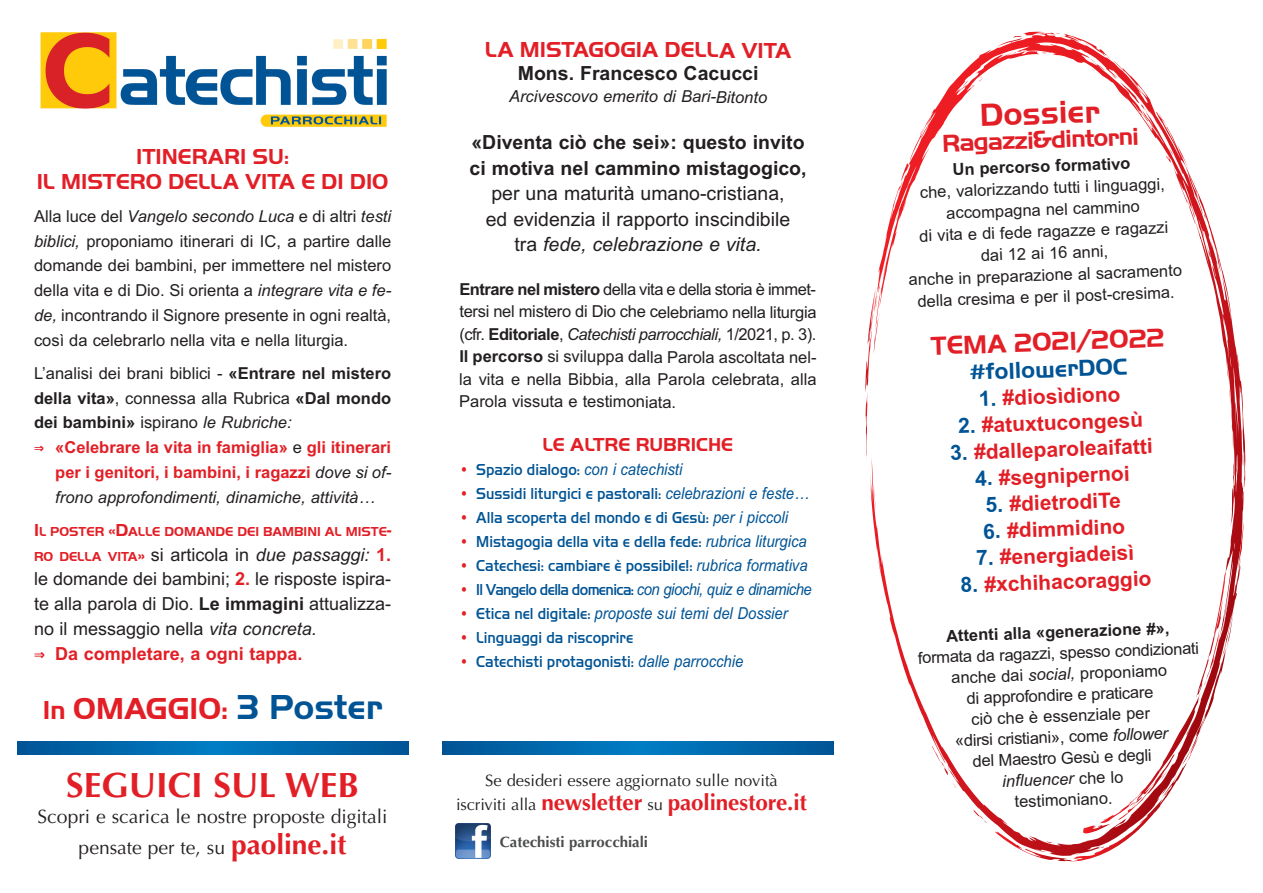
<style>
.page{position:relative;width:1263px;height:893px;background:#fff}
.page>*{position:absolute;margin:0;border:0;box-sizing:border-box;transform-origin:0 0}
.t1{font:700 35.1px "Optima";color:#e21f26}
.t2{font:700 33px "Handel Got D";color:#e21f26}
.t3{font:700 31.5px "Handel Got D";color:#e21f26}
.t4{font:700 27px "Handel Got D";color:#e21f26}
.t5{font:700 25.5px "Handel Got D";color:#e21f26}
.t6{font:700 24px "Handel Got D";color:#005495}
.t7{font:700 22.5px/24.8px "Handel Got D";color:#e21f26;text-align:center}
.t8{font:700 22.5px "Optima";letter-spacing:-.005em;color:#e21f26}
.t9{font:700 21px "Arial";color:#e21f26}
.t10{font:19.5px/25.5px "Arial";color:#231f20;text-align:center}
.t11{font:700 19.5px/25.5px "Arial";color:#231f20}
.t12{font:700 19.5px "Handel Got D";color:#e21f26}
.t13{font:19.35px/31px "Optima";color:#231f20;text-align:center}
.t14{font:18px/24.8px "Arial";color:#231f20}
.t15{font:16.5px/21px "Arial";color:#231f20;text-align:justify}
.t16{font:500 16.5px "Handel Got D";color:#005495;scale:.9 1}
.t17{font:700 16.5px "Arial";color:#e21f26}
.t18{font:700 16.5px "Arial";color:#231f20}
.t19{font:italic 16.5px "Arial";color:#231f20}
.t20{font:italic 16.5px "Arial";letter-spacing:-.035em;color:#005495;scale:.9 1}
.t21{font:italic 16.5px "Arial";color:#005495;scale:.9 1}
.t22{font:16.5px "Optima";color:#231f20}
.t23{font:700 15px "Optima";color:#4b4c4d}
.t24{font:700 13.5px "Handel Got D";color:#e21f26}
.s1{font-style:italic}
.s2{font-weight:700}
.s3{font-weight:400}
.s4{font-weight:400;font-style:italic}
.s5{font-family:"Menlo";font-style:italic}
.s6{font-weight:400;color:#231f20}
.s7{font-weight:400;font-style:italic;color:#231f20}
.s8{font-size:18px}
.s9{font-family:"Handel Got D";font-weight:700;font-size:13.5px;color:#e21f26}
.s10{font-family:"Handel Got D";font-weight:700;color:#e21f26}
.s11{font-weight:700;color:#e21f26}
.s12{font-family:"Menlo";font-weight:700;font-style:italic;color:#e21f26}
.s13{font-size:27px}
.s14{font-size:36px;color:#005495}
.s15{font-weight:700;font-size:28.05px;color:#e21f26}
.s16{color:#e21f26}
.s17{font-family:"Arial";font-weight:400;font-style:italic}
.s18{font-family:"Handel Got D";font-weight:500;font-style:normal;color:#e21f26}
.s19{font-family:"Handel Got D";font-weight:500;font-style:normal}
.s20{font-weight:400;font-size:16.5px;color:#231f20}
.s21{color:#005495}
</style>
<div class="page">
<img style="left:40px;top:32px;width:347px;height:95px">
<svg style="left:1238px;top:522px;width:6px;height:47px"></svg>
<svg style="left:962px;top:75px;width:9px;height:13px"></svg>
<svg style="left:1036px;top:42px;width:206px;height:473px"></svg>
<svg style="left:865px;top:286px;width:16px;height:171px"></svg>
<svg style="left:920px;top:129px;width:3px;height:6px"></svg>
<svg style="left:978px;top:76px;width:5px;height:6px"></svg>
<svg style="left:997px;top:34px;width:26px;height:20px"></svg>
<svg style="left:1084px;top:43px;width:5px;height:3px"></svg>
<svg style="left:1037px;top:51px;width:10px;height:2px"></svg>
<svg style="left:1111px;top:73px;width:38px;height:42px"></svg>
<svg style="left:1088px;top:59px;width:9px;height:13px"></svg>
<svg style="left:1203px;top:209px;width:4px;height:12px"></svg>
<svg style="left:1163px;top:130px;width:34px;height:58px"></svg>
<svg style="left:1215px;top:279px;width:10px;height:9px"></svg>
<svg style="left:1185px;top:195px;width:11px;height:29px"></svg>
<svg style="left:1238px;top:357px;width:2px;height:12px"></svg>
<svg style="left:1206px;top:244px;width:4px;height:13px"></svg>
<svg style="left:1242px;top:403px;width:1px;height:13px"></svg>
<svg style="left:1243px;top:468px;width:3px;height:14px"></svg>
<svg style="left:1229px;top:387px;width:2px;height:17px"></svg>
<svg style="left:910px;top:686px;width:40px;height:89px"></svg>
<svg style="left:971px;top:800px;width:16px;height:23px"></svg>
<svg style="left:995px;top:571px;width:231px;height:291px"></svg>
<svg style="left:874px;top:489px;width:2px;height:23px"></svg>
<img style="left:455px;top:823px;width:36px;height:36px">
<svg style="left:442px;top:742px;width:391px;height:13px;background:#0068ac"></svg>
<svg style="left:17px;top:742px;width:391px;height:13px;background:#0068ac"></svg>
<h3 class="t7" style="left:37px;top:144px;width:353px">ITINERARI SU:<br>IL MISTERO DELLA VITA E DI DIO</h3>
<p class="t15" style="left:34px;top:204px;width:359px;line-height:24.8px">Alla luce del <span class="s1">Vangelo secondo Luca</span> e di altri <span class="s1">testi biblici,</span> proponiamo itinerari di IC, a partire dalle domande dei bambini, per immettere nel mistero della vita e di Dio. Si orienta a <span class="s1">integrare vita e fe&shy;de,</span> incontrando il Signore presente in ogni realtà, così da celebrarlo nella vita e nella liturgia.</p>
<p class="t15" style="left:34px;top:363px;width:359px">L’analisi dei brani biblici - <span class="s2">«entrare nel mistero</span></p>
<p class="t15" style="left:34px;top:387px;width:359px"><span class="s2">della vita»</span>, connessa alla Rubrica <span class="s2">«Dal mondo</span></p>
<p class="t18" style="left:34px;top:413px;width:259px">dei bambini» <span class="s3">ispirano</span> <span class="s4">le Rubriche:</span></p>
<p class="t17" style="left:34px;top:438px;width:359px"><span class="s5">⇒</span> «celebrare la vita in famiglia» <span class="s6">e</span> gli itinerari</p>
<p class="t17" style="left:55px;top:462px;width:337px">per i genitori, i bambini, i ragazzi <span class="s7">dove si of-</span></p>
<p class="t19" style="left:55px;top:487px;width:321px">frono approfondimenti, dinamiche, attività…</p>
<p class="t24" style="left:34px;top:523px;width:359px"><span class="s8">I</span>L POSTER <span class="s8">«D</span>ALLE DOMANDE DEI BAMBINI AL MISTE<span class="s8">-</span></p>
<p class="t14" style="left:34px;top:542px;width:359px"><span class="s9">RO DELLA VITA</span><span class="s10">»</span> si articola in <span class="s1">due passaggi:</span> <span class="s11">1. </span>le domande dei bambini; <span class="s11">2.</span> le risposte ispira&shy;te alla parola di Dio. <span class="s2">le immagini</span> attualizza&shy;no il messaggio nella <span class="s1">vita concreta.<br></span><span class="s12">⇒</span> <span class="s11">Da completare, a ogni tappa.</span></p>
<h3 class="t3" style="left:43px;top:689px;width:341px"><span class="s13">In</span> OMAGGIO: <span class="s14">3 Poster</span></h3>
<h1 class="t1" style="left:66px;top:771px;width:294px">SEGUICI SUL WEB</h1>
<p class="t13" style="left:38px;top:802px;width:351px">Scopri e scarica le nostre proposte digitali pensate per te, su <span class="s15">paoline.it</span></p>
<h3 class="t7" style="left:485px;top:37px;width:308px">LA MISTAGOGIA DELLA VITA</h3>
<p class="t11" style="left:518px;top:60px;width:242px">mons. Francesco cacucci</p>
<p class="t19" style="left:509px;top:87px;width:260px">Arcivescovo emerito di Bari-Bitonto</p>
<p class="t11" style="left:469px;top:130px;width:339px">«Diventa ciò che sei»: questo invito ci motiva nel cammino mistagogico,</p>
<p class="t10" style="left:486px;top:181px;width:306px">per una maturità umano-cristiana, ed evidenzia il rapporto inscindibile tra <span class="s1">fede, celebrazione e vita.</span></p>
<p class="t15" style="left:459px;top:278px;width:359px;line-height:22.5px"><span class="s2">entrare nel mistero</span> della vita e della storia è immet&shy;tersi nel mistero di Dio che celebriamo nella liturgia (cfr. <span class="s2">editoriale</span>, <span class="s1">Catechisti parrocchiali,</span> 1/2021, p. 3). <span class="s2">il percorso</span> si sviluppa dalla Parola ascoltata nel&shy;la vita e nella Bibbia, alla Parola celebrata, alla Parola vissuta e testimoniata.</p>
<p class="t12" style="left:542px;top:433px;width:192px">LE ALTRE RUBRICHE</p>
<p class="t16" style="left:459px;top:460px;width:249px"><span class="s16">•</span> Spazio dialogo: <span class="s17">con i catechisti</span></p>
<p class="t16" style="left:459px;top:484px;width:390px"><span class="s16">•</span> Sussidi liturgici e pastorali: <span class="s17">celebrazioni e feste…</span></p>
<p class="t16" style="left:459px;top:508px;width:367px"><span class="s16">•</span> Alla scoperta del mondo e di Gesù: <span class="s17">per i piccoli</span></p>
<p class="t16" style="left:459px;top:532px;width:388px"><span class="s16">•</span> Mistagogia della vita e della fede: <span class="s17">rubrica liturgica</span></p>
<p class="t16" style="left:459px;top:556px;width:389px"><span class="s16">•</span> Catechesi: cambiare è possibile!: <span class="s17">rubrica formativa</span></p>
<p class="t20" style="left:459px;top:580px;width:393px"><span class="s18">•</span> <span class="s19">Il Vangelo della domenica:</span> con giochi, quiz e dinamiche</p>
<p class="t21" style="left:459px;top:604px;width:367px"><span class="s18">•</span> <span class="s19">Etica nel digitale:</span> proposte sui temi del Dossier</p>
<p class="t16" style="left:459px;top:628px;width:195px"><span class="s16">•</span> Linguaggi da riscoprire</p>
<p class="t16" style="left:459px;top:652px;width:317px"><span class="s16">•</span> Catechisti protagonisti: <span class="s17">dalle parrocchie</span></p>
<p class="t22" style="left:485px;top:774px;width:294px">Se desideri essere aggiornato sulle novità</p>
<h3 class="t8" style="left:456px;top:793px;width:352px"><span class="s20">iscriviti alla</span> newsletter <span class="s20">su</span> paolinestore.it</h3>
<p class="t23" style="left:500px;top:835px;width:150px">Catechisti parrocchiali</p>
<h2 class="t2" style="left:979px;top:96px;width:122px;rotate:-2deg">Dossier</h2>
<h3 class="t5" style="left:942px;top:128px;width:198px;rotate:-2deg">Ragazzi&amp;dintorni</h3>
<p class="t18" style="left:952px;top:160px;width:182px;rotate:-2deg">un percorso formativo</p>
<p class="t15" style="left:905px;top:182px;width:275px;line-height:21.8px;text-align:center;rotate:-2deg">che, valorizzando tutti i linguaggi, accompagna nel cammino<br>di vita e di fede ragazze e ragazzi dai 12 ai 16 anni,<br>anche in preparazione al sacramento della cresima e per il post-cresima.</p>
<h3 class="t4" style="left:930px;top:330px;width:235px;rotate:-2deg">TEMA 2021/2022</h3>
<h3 class="t6" style="left:969px;top:358px;width:159px;rotate:-2deg">#followerDOC</h3>
<p class="t9" style="left:978px;top:387px;width:147px;rotate:-2deg"><span class="s21">1.</span> #diosìdiono</p>
<p class="t9" style="left:958px;top:414px;width:186px;rotate:-2deg"><span class="s21">2.</span> #atuxtucongesù</p>
<p class="t9" style="left:950px;top:441px;width:204px;rotate:-2deg"><span class="s21">3.</span> #dalleparoleaifatti</p>
<p class="t9" style="left:975px;top:466px;width:156px;rotate:-2deg"><span class="s21">4.</span> #segnipernoi</p>
<p class="t9" style="left:985px;top:492px;width:139px;rotate:-2deg"><span class="s21">5.</span> #dietrodite</p>
<p class="t9" style="left:983px;top:519px;width:147px;rotate:-2deg"><span class="s21">6.</span> #dimmidino</p>
<p class="t9" style="left:976px;top:546px;width:160px;rotate:-2deg"><span class="s21">7.</span> #energiadeisì</p>
<p class="t9" style="left:960px;top:573px;width:196px;rotate:-2deg"><span class="s21">8.</span> #xchihacoraggio</p>
<p class="t18" style="left:946px;top:626px;width:225px;rotate:-2deg">Attenti alla «generazione #»,</p>
<p class="t15" style="left:918px;top:647px;width:283px;text-align:center;rotate:-2deg">formata da ragazzi, spesso condizionati anche dai <span class="s1">social,</span> proponiamo<br>di approfondire e praticare<br>ciò che è essenziale per<br>«dirsi cristiani», come <span class="s1">follower<br></span>del Maestro Gesù e degli<br><span class="s1">influencer</span> che lo<br>testimoniano.</p>
</div>
